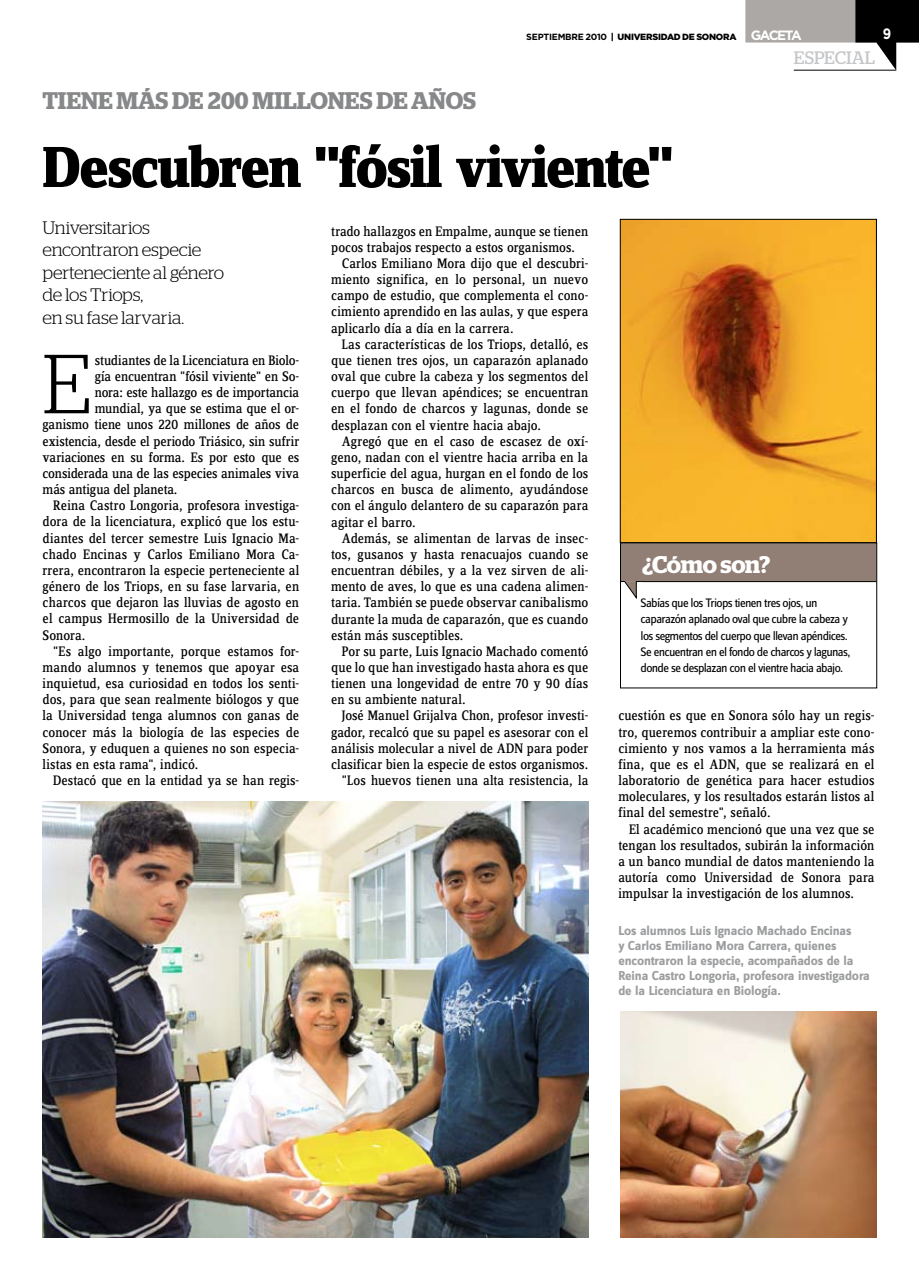
<style>
.page{position:relative;width:919px;height:1276px;background:#fff}
.page>*{position:absolute;margin:0;border:0;box-sizing:border-box;transform-origin:0 0}
.t1{font:300 83.55px "Stag";color:#000}
.t2{font:800 60px "Zine Serif Dis";letter-spacing:-.04em;color:#000}
.t3{font:600 24px "Stag";letter-spacing:-.005em;color:#87888a}
.t4{font:600 24px "Stag";color:#fff}
.t5{font:300 18px/22.5px "Stag";letter-spacing:-.015em;color:#000}
.t6{font:18px "Stag";color:#c5c6c8}
.t7{font:700 15px "Gotham";color:#fff;scale:.85 1}
.t8{font:14.25px/16.2px "Zine Serif Dis";color:#000;text-align:justify}
.t9{font:700 13.5px/15px "Zine Sans Dis";letter-spacing:-.01em;color:#9c9d9f}
.t10{font:700 13.5px "Gotham";letter-spacing:-.115em;color:#fff}
.t11{font:12.75px/16.2px "Zine Sans Dis";letter-spacing:-.05em;color:#000}
.t12{font:700 9px "Gotham";letter-spacing:-.025em;color:#000}
.t13{font:900 9px "Gotham";color:#000}
.s1{font-weight:900}
</style>
<div class="page">
<hr style="left:793px;top:70px;width:103px;height:1px;background:#000">
<img style="left:43px;top:801px;width:545px;height:436px">
<div style="left:620px;top:542px;width:256px;height:40px;background:#917f75"></div>
<hr style="left:642px;top:581px;width:234px;height:1px;background:#000">
<svg style="left:620px;top:581px;width:22px;height:18px"></svg>
<img style="left:622px;top:221px;width:252px;height:320px">
<div style="left:620px;top:219px;width:256px;height:324px;border:1px solid #000"></div>
<img style="left:620px;top:1011px;width:256px;height:226px">
<svg style="left:745px;top:0;width:173px;height:70px"></svg>
<p class="t12" style="left:526px;top:31px;width:98px">SEPTIEMBRE 2010 <span class="s1">| UNIVER</span></p>
<p class="t13" style="left:652px;top:30px;width:13px">SIDAD</p>
<p class="t13" style="left:682px;top:30px;width:28px">DE SONORA</p>
<p class="t10" style="left:750px;top:27px;width:52px">GACETA</p>
<p class="t7" style="left:882px;top:25px;width:11px">9</p>
<h3 class="t3" style="left:43px;top:87px;width:435px">TIENE MÁS DE 200 MILLONES DE AÑOS</h3>
<h2 class="t2" style="left:43px;top:135px;width:632px">Descubren "fósil viviente"</h2>
<p class="t6" style="left:794px;top:47px;width:12px">ESPECIAL</p>
<p class="t5" style="left:43px;top:216px;width:183px">Universitarios encontraron especie perteneciente al género de los Triops,<br>en su fase larvaria.</p>
<h1 class="t1" style="left:43px;top:337px;width:46px">E</h1>
<p class="t8" style="left:95px;top:353px;width:206px">studiantes de la Licenciatura en Biolo-</p>
<p class="t8" style="left:95px;top:369px;width:206px">gía encuentran "fósil viviente" en So-</p>
<p class="t8" style="left:95px;top:385px;width:206px">nora: este hallazgo es de importancia</p>
<p class="t8" style="left:95px;top:401px;width:206px">mundial, ya que se estima que el or-</p>
<p class="t8" style="left:43px;top:417px;width:258px">ganismo tiene unos 220 millones de años de</p>
<p class="t8" style="left:43px;top:433px;width:258px">existencia, desde el periodo Triásico, sin sufrir</p>
<p class="t8" style="left:43px;top:450px;width:258px">variaciones en su forma. Es por esto que es</p>
<p class="t8" style="left:43px;top:466px;width:258px">considerada una de las especies animales viva</p>
<p class="t8" style="left:43px;top:482px;width:136px">más antigua del planeta.</p>
<p class="t8" style="left:53px;top:498px;width:247px">Reina Castro Longoria, profesora investiga-</p>
<p class="t8" style="left:43px;top:514px;width:258px">dora de la licenciatura, explicó que los estu-</p>
<p class="t8" style="left:43px;top:530px;width:258px">diantes del tercer semestre Luis Ignacio Ma-</p>
<p class="t8" style="left:43px;top:547px;width:258px">chado Encinas y Carlos Emiliano Mora Ca-</p>
<p class="t8" style="left:43px;top:563px;width:258px">rrera, encontraron la especie perteneciente al</p>
<p class="t8" style="left:43px;top:579px;width:258px">género de los Triops, en su fase larvaria, en</p>
<p class="t8" style="left:43px;top:595px;width:258px">charcos que dejaron las lluvias de agosto en</p>
<p class="t8" style="left:43px;top:611px;width:258px">el campus Hermosillo de la Universidad de</p>
<p class="t8" style="left:43px;top:627px;width:44px">Sonora.</p>
<p class="t8" style="left:53px;top:643px;width:247px">"Es algo importante, porque estamos for-</p>
<p class="t8" style="left:43px;top:660px;width:258px">mando alumnos y tenemos que apoyar esa</p>
<p class="t8" style="left:43px;top:676px;width:258px">inquietud, esa curiosidad en todos los senti-</p>
<p class="t8" style="left:43px;top:692px;width:258px">dos, para que sean realmente biólogos y que</p>
<p class="t8" style="left:43px;top:708px;width:258px">la Universidad tenga alumnos con ganas de</p>
<p class="t8" style="left:43px;top:724px;width:258px">conocer más la biología de las especies de</p>
<p class="t8" style="left:43px;top:740px;width:258px">Sonora, y eduquen a quienes no son especia-</p>
<p class="t8" style="left:43px;top:757px;width:157px">listas en esta rama", indicó.</p>
<p class="t8" style="left:53px;top:773px;width:247px">Destacó que en la entidad ya se han regis-</p>
<p class="t8" style="left:331px;top:223px;width:258px">trado hallazgos en Empalme, aunque se tienen</p>
<p class="t8" style="left:331px;top:240px;width:245px">pocos trabajos respecto a estos organismos.</p>
<p class="t8" style="left:342px;top:256px;width:248px">Carlos Emiliano Mora dijo que el descubri-</p>
<p class="t8" style="left:331px;top:272px;width:259px">miento significa, en lo personal, un nuevo</p>
<p class="t8" style="left:331px;top:288px;width:259px">campo de estudio, que complementa el cono-</p>
<p class="t8" style="left:331px;top:304px;width:259px">cimiento aprendido en las aulas, y que espera</p>
<p class="t8" style="left:331px;top:320px;width:184px">aplicarlo día a día en la carrera.</p>
<p class="t8" style="left:342px;top:337px;width:248px">Las características de los Triops, detalló, es</p>
<p class="t8" style="left:331px;top:353px;width:259px">que tienen tres ojos, un caparazón aplanado</p>
<p class="t8" style="left:331px;top:369px;width:259px">oval que cubre la cabeza y los segmentos del</p>
<p class="t8" style="left:331px;top:385px;width:259px">cuerpo que llevan apéndices; se encuentran</p>
<p class="t8" style="left:331px;top:401px;width:259px">en el fondo de charcos y lagunas, donde se</p>
<p class="t8" style="left:331px;top:417px;width:211px">desplazan con el vientre hacia abajo.</p>
<p class="t8" style="left:342px;top:433px;width:248px">Agregó que en el caso de escasez de oxí-</p>
<p class="t8" style="left:331px;top:450px;width:258px">geno, nadan con el vientre hacia arriba en la</p>
<p class="t8" style="left:331px;top:466px;width:259px">superficie del agua, hurgan en el fondo de los</p>
<p class="t8" style="left:331px;top:482px;width:259px">charcos en busca de alimento, ayudándose</p>
<p class="t8" style="left:331px;top:498px;width:258px">con el ángulo delantero de su caparazón para</p>
<p class="t8" style="left:331px;top:514px;width:86px">agitar el barro.</p>
<p class="t8" style="left:342px;top:530px;width:248px">Además, se alimentan de larvas de insec-</p>
<p class="t8" style="left:331px;top:547px;width:258px">tos, gusanos y hasta renacuajos cuando se</p>
<p class="t8" style="left:331px;top:563px;width:259px">encuentran débiles, y a la vez sirven de ali-</p>
<p class="t8" style="left:331px;top:579px;width:259px">mento de aves, lo que es una cadena alimen-</p>
<p class="t8" style="left:331px;top:595px;width:259px">taria. También se puede observar canibalismo</p>
<p class="t8" style="left:331px;top:611px;width:259px">durante la muda de caparazón, que es cuando</p>
<p class="t8" style="left:331px;top:627px;width:134px">están más susceptibles.</p>
<p class="t8" style="left:342px;top:644px;width:248px">Por su parte, Luis Ignacio Machado comentó</p>
<p class="t8" style="left:331px;top:660px;width:259px">que lo que han investigado hasta ahora es que</p>
<p class="t8" style="left:331px;top:676px;width:258px">tienen una longevidad de entre 70 y 90 días</p>
<p class="t8" style="left:331px;top:692px;width:136px">en su ambiente natural.</p>
<p class="t8" style="left:342px;top:708px;width:248px">José Manuel Grijalva Chon, profesor investi-</p>
<p class="t8" style="left:331px;top:724px;width:259px">gador, recalcó que su papel es asesorar con el</p>
<p class="t8" style="left:331px;top:740px;width:258px">análisis molecular a nivel de ADN para poder</p>
<p class="t8" style="left:331px;top:757px;width:258px">clasificar bien la especie de estos organismos.</p>
<p class="t8" style="left:342px;top:773px;width:248px">"Los huevos tienen una alta resistencia, la</p>
<h3 class="t4" style="left:642px;top:550px;width:130px">¿CÓMO SON?</h3>
<p class="t11" style="left:640px;top:595px;width:211px">Sabías que los Triops tienen tres ojos, un caparazón aplanado oval que cubre la cabeza y los segmentos del cuerpo que llevan apéndices.<br>Se encuentran en el fondo de charcos y lagunas, donde se desplazan con el vientre hacia abajo.</p>
<p class="t8" style="left:618px;top:708px;width:258px">cuestión es que en Sonora sólo hay un regis&shy;tro, queremos contribuir a ampliar este cono&shy;cimiento y nos vamos a la herramienta más fina, que es el ADN, que se realizará en el laboratorio de genética para hacer estudios moleculares, y los resultados estarán listos al final del semestre", señaló.</p>
<p class="t8" style="left:618px;top:821px;width:258px;text-indent:11px">El académico mencionó que una vez que se tengan los resultados, subirán la información a un banco mundial de datos manteniendo la autoría como Universidad de Sonora para impulsar la investigación de los alumnos.</p>
<p class="t9" style="left:618px;top:923px;width:253px">Los alumnos Luis Ignacio Machado Encinas<br>y Carlos Emiliano Mora Carrera, quienes encontraron la especie, acompañados de la Reina Castro Longoria, profesora investigadora de la Licenciatura en Biología.</p>
</div>
